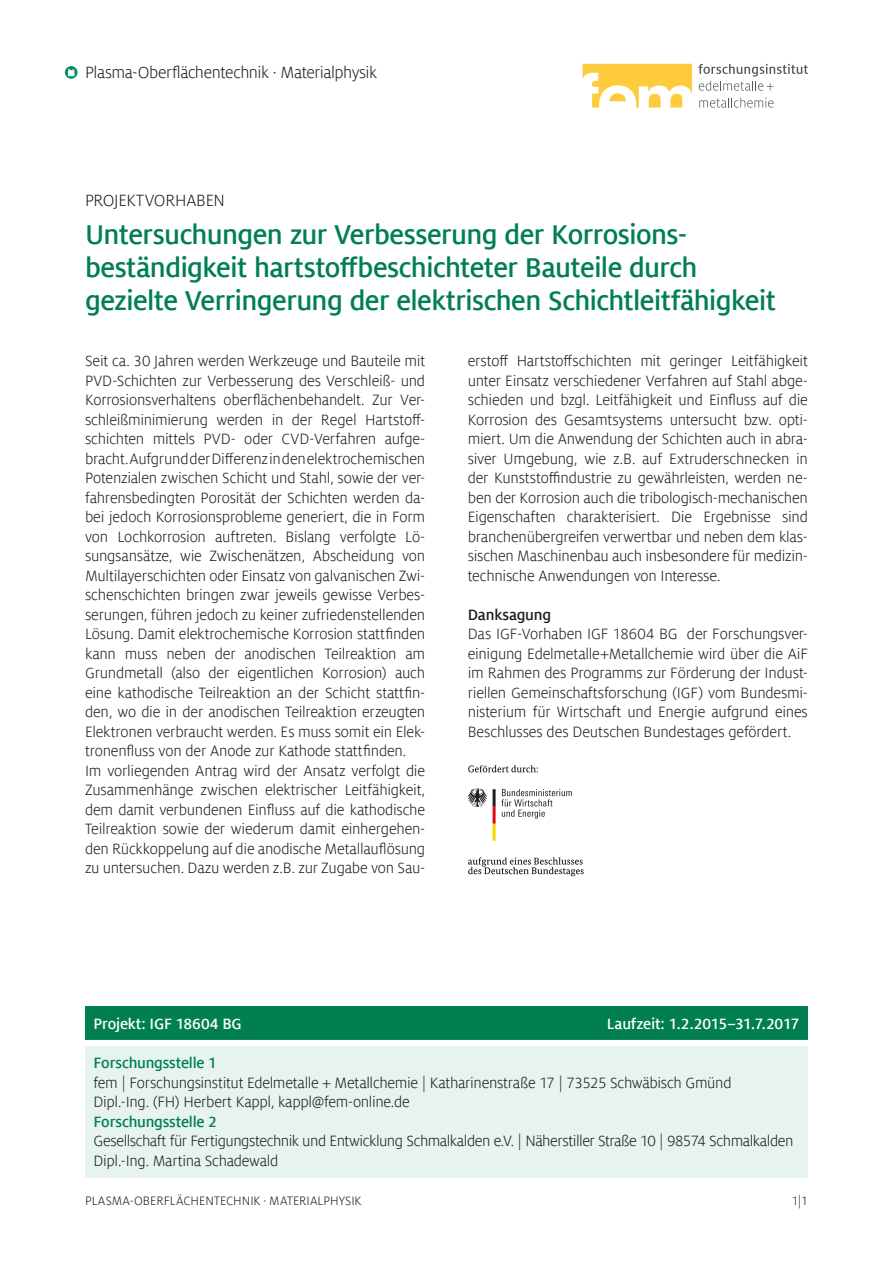
<style>
.page{position:relative;width:893px;height:1263px;background:#fff}
.page>*{position:absolute;margin:0;border:0;box-sizing:border-box;transform-origin:0 0}
.t1{font:700 30px/33px "Milo Offcfem";letter-spacing:-.02em;color:#017f51}
.t2{font:18px "Milo Offcfem";letter-spacing:-.025em;color:#1d1d1b}
.t3{font:16.5px/19.5px "Milo Offcfem";letter-spacing:-.015em;color:#1d1d1b}
.t4{font:700 16.5px "Milo Offcfem";letter-spacing:-.01em;color:#fff}
.t5{font:700 16.5px "Milo Offcfem";letter-spacing:-.01em;color:#017f51}
.t6{font:700 16.5px "Milo Offcfem";letter-spacing:-.01em;color:#1d1d1b}
.t7{font:13.5px "Milo Offcfem";letter-spacing:-.005em;color:#1d1d1b}
</style>
<div class="page">
<svg style="left:698px;top:64px;width:110px;height:27px"></svg>
<svg style="left:699px;top:98px;width:75px;height:10px"></svg>
<svg style="left:583px;top:64px;width:109px;height:44px"></svg>
<div style="left:85px;top:1029px;width:723px;height:149px;background:#e6f3ee"></div>
<div style="left:85px;top:1006px;width:723px;height:34px;background:#017f51"></div>
<div style="left:85px;top:1040px;width:723px;height:6px;background:#fff"></div>
<svg style="left:468px;top:765px;width:116px;height:111px"></svg>
<svg style="left:65px;top:66px;width:13px;height:13px"></svg>
<p class="t2" style="left:85px;top:63px;width:293px">Plasma-Oberflächentechnik · Materialphysik</p>
<p class="t2" style="left:85px;top:190px;width:141px">PROJEKTVORHABEN</p>
<h1 class="t1" style="left:85px;top:219px;width:692px">Untersuchungen zur Verbesserung der Korrosions&shy;beständigkeit hartstoffbeschichteter Bauteile durch gezielte Verringerung der elektrischen Schichtleitfähigkeit</h1>
<p class="t3" style="left:85px;top:351px;width:342px">Seit ca. 30 Jahren werden Werkzeuge und Bauteile mit PVD-Schichten zur Verbesserung des Verschleiß- und Korrosionsverhaltens oberflächenbehandelt. Zur Ver&shy;schleißminimierung werden in der Regel Hartstoff&shy;schichten mittels PVD- oder CVD-Verfahren aufge&shy;bracht. Aufgrund der Differenz in den elektrochemischen Potenzialen zwischen Schicht und Stahl, sowie der ver&shy;fahrensbedingten Porosität der Schichten werden da&shy;bei jedoch Korrosionsprobleme generiert, die in Form von Lochkorrosion auftreten. Bislang verfolgte Lö&shy;sungsansätze, wie Zwischenätzen, Abscheidung von Multilayerschichten oder Einsatz von galvanischen Zwi&shy;schenschichten bringen zwar jeweils gewisse Verbes&shy;serungen, führen jedoch zu keiner zufriedenstellenden Lösung. Damit elektrochemische Korrosion stattfinden kann muss neben der anodischen Teilreaktion am Grundmetall (also der eigentlichen Korrosion) auch eine kathodische Teilreaktion an der Schicht stattfin&shy;den, wo die in der anodischen Teilreaktion erzeugten Elektronen verbraucht werden. Es muss somit ein Elek&shy;tronenfluss von der Anode zur Kathode stattfinden.<br>Im vorliegenden Antrag wird der Ansatz verfolgt die Zusammenhänge zwischen elektrischer Leitfähigkeit, dem damit verbundenen Einfluss auf die kathodische Teilreaktion sowie der wiederum damit einhergehen&shy;den Rückkoppelung auf die anodische Metallauflösung zu untersuchen. Dazu werden z.B. zur Zugabe von Sau-</p>
<p class="t3" style="left:468px;top:351px;width:342px;text-align:justify">erstoff Hartstoffschichten mit geringer Leitfähigkeit unter Einsatz verschiedener Verfahren auf Stahl abge&shy;schieden und bzgl. Leitfähigkeit und Einfluss auf die Korrosion des Gesamtsystems untersucht bzw. opti&shy;miert. Um die Anwendung der Schichten auch in abra&shy;siver Umgebung, wie z.B. auf Extruderschnecken in der Kunststoffindustrie zu gewährleisten, werden ne&shy;ben der Korrosion auch die tribologisch-mechanischen Eigenschaften charakterisiert. Die Ergebnisse sind branchenübergreifen verwertbar und neben dem klas&shy;sischen Maschinenbau auch insbesondere für medizin&shy;technische Anwendungen von Interesse.</p>
<p class="t6" style="left:468px;top:605px;width:85px">Danksagung</p>
<p class="t3" style="left:468px;top:624px;width:342px;text-align:justify">Das IGF-Vorhaben IGF 18604 BG der Forschungsver&shy;einigung Edelmetalle+Metallchemie wird über die AiF im Rahmen des Programms zur Förderung der Indust&shy;riellen Gemeinschaftsforschung (IGF) vom Bundesmi&shy;nisterium für Wirtschaft und Energie aufgrund eines Beschlusses des Deutschen Bundestages gefördert.</p>
<p class="t4" style="left:94px;top:1015px;width:150px">Projekt: IGF 18604 BG</p>
<p class="t4" style="left:607px;top:1015px;width:194px">Laufzeit: 1.2.2015–31.7.2017</p>
<p class="t5" style="left:94px;top:1054px;width:125px">Forschungsstelle 1</p>
<p class="t3" style="left:94px;top:1073px;width:640px">fem | Forschungsinstitut Edelmetalle + Metallchemie | Katharinenstraße 17 | 73525 Schwäbisch Gmünd<br>Dipl.-Ing. (FH) Herbert Kappl, kappl@fem-online.de</p>
<p class="t5" style="left:94px;top:1112px;width:125px">Forschungsstelle 2</p>
<p class="t3" style="left:94px;top:1131px;width:701px">Gesellschaft für Fertigungstechnik und Entwicklung Schmalkalden e.V. | Näherstiller Straße 10 | 98574 Schmalkalden<br>Dipl.-Ing. Martina Schadewald</p>
<p class="t7" style="left:85px;top:1193px;width:278px">PLASMA-OBERFLÄCHENTECHNIK · MATERIALPHYSIK</p>
<p class="t7" style="left:792px;top:1193px;width:18px">1|1</p>
</div>
